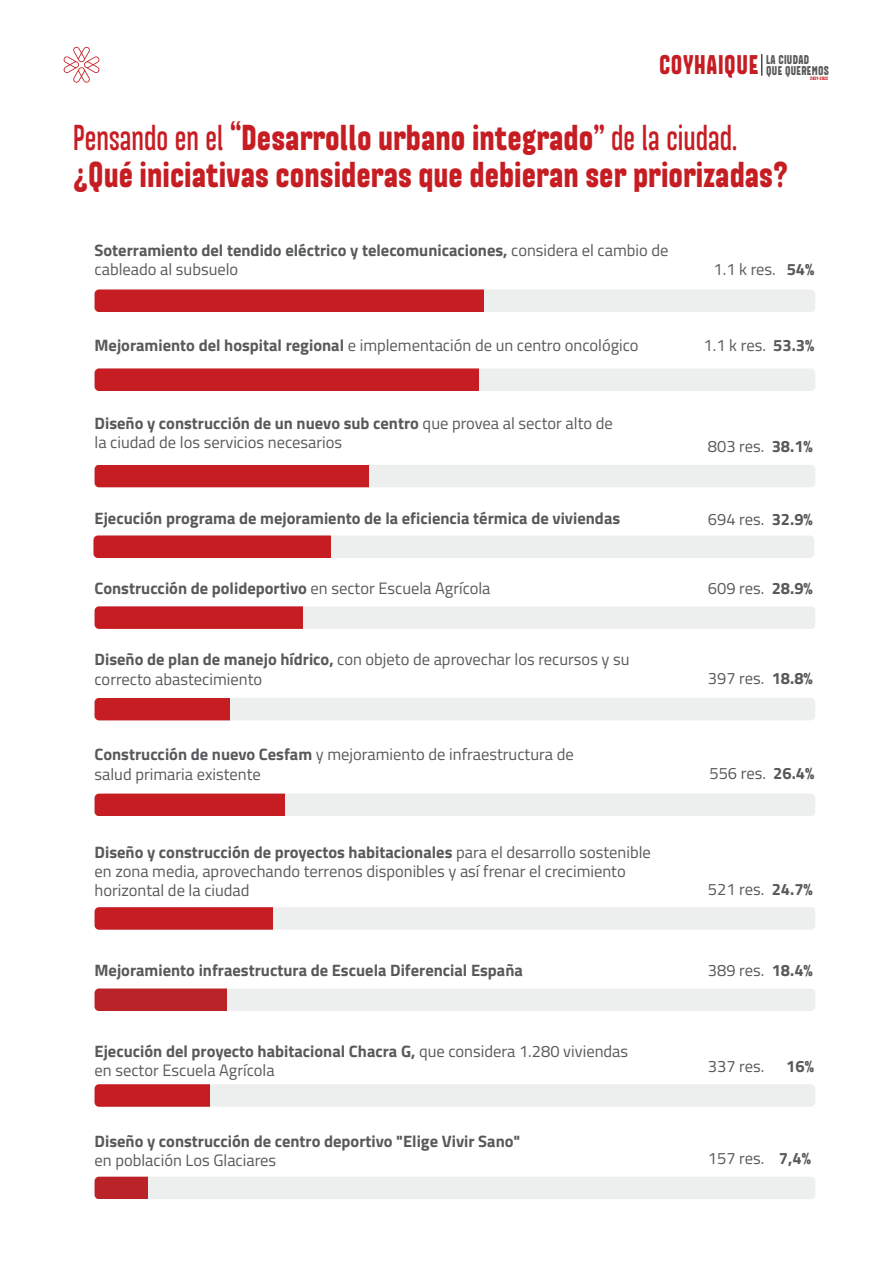
<style>
.page{position:relative;width:893px;height:1263px;background:#fff}
.page>*{position:absolute;margin:0;border:0;box-sizing:border-box;transform-origin:0 0}
.t1{font:36px/37.3px "Mazurquica Pesada";color:#c61d23}
.t2{font:27px "Mazurquica Pesada";letter-spacing:.025em;color:#c61d23}
.t3{font:16.5px/19.2px "Titillium Web";color:#58595b}
.t4{font:700 16.5px/19.2px "Titillium Web";color:#58595b}
.t5{font:12.75px "Mazurquica Pesada";letter-spacing:.025em;color:#58595b}
.t6{font:4.8px "Mazurquica Pesada";letter-spacing:.025em;color:#c61d23}
.s1{font-family:"Mazurquica Media"}
.s2{font-weight:400}
.s3{font-weight:700}
</style>
<div class="page">
<svg style="left:761px;top:54px;width:1px;height:22px"></svg>
<div style="left:230px;top:698px;width:585px;height:22px;background:#edeeee"></div>
<div style="left:95px;top:698px;width:135px;height:22px;background:#c61d23"></div>
<div style="left:484px;top:290px;width:331px;height:22px;background:#edeeee"></div>
<div style="left:95px;top:289px;width:389px;height:23px;background:#c61d23"></div>
<div style="left:479px;top:369px;width:336px;height:22px;background:#edeeee"></div>
<div style="left:95px;top:368px;width:384px;height:23px;background:#c61d23"></div>
<div style="left:369px;top:465px;width:446px;height:22px;background:#edeeee"></div>
<div style="left:95px;top:465px;width:274px;height:22px;background:#c61d23"></div>
<div style="left:331px;top:536px;width:483px;height:22px;background:#edeeee"></div>
<div style="left:93px;top:535px;width:238px;height:23px;background:#c61d23"></div>
<div style="left:303px;top:607px;width:512px;height:22px;background:#edeeee"></div>
<div style="left:95px;top:606px;width:208px;height:23px;background:#c61d23"></div>
<div style="left:285px;top:794px;width:530px;height:22px;background:#edeeee"></div>
<div style="left:95px;top:794px;width:190px;height:22px;background:#c61d23"></div>
<div style="left:273px;top:907px;width:542px;height:23px;background:#edeeee"></div>
<div style="left:95px;top:907px;width:178px;height:23px;background:#c61d23"></div>
<svg style="left:95px;top:988px;width:720px;height:23px;background:#e4cacb"></svg>
<div style="left:210px;top:1084px;width:605px;height:23px;background:#edeeee"></div>
<div style="left:95px;top:1084px;width:115px;height:23px;background:#c61d23"></div>
<svg style="left:95px;top:1177px;width:720px;height:22px;background:#e9dedf"></svg>
<svg style="left:63px;top:47px;width:37px;height:36px"></svg>
<h2 class="t2" style="left:659px;top:51px;width:152px">COYHAIQUE <sup>LA</sup> <sup>CIUDAD</sup></h2>
<p class="t5" style="left:766px;top:64px;width:64px">QUE QUEREMOS</p>
<p class="t6" style="left:810px;top:76px;width:19px">2021-2022</p>
<h1 class="t1" style="left:73px;top:119px;width:716px"><span class="s1">Pensando en el</span> “Desarrollo urbano integrado” <span class="s1">de la ciudad. </span>¿Qué iniciativas consideras que debieran ser priorizadas?</h1>
<p class="t4" style="left:95px;top:240px;width:575px">Soterramiento del tendido eléctrico y telecomunicaciones, <span class="s2">considera el cambio de cableado al subsuelo</span></p>
<p class="t3" style="left:713px;top:259px;width:102px">1.1 k res. <span class="s3">54%</span></p>
<p class="t3" style="left:95px;top:335px;width:546px"><span class="s3">Mejoramiento del hospital regional</span> e implementación de un centro oncológico</p>
<p class="t3" style="left:704px;top:335px;width:112px">1.1 k res. <span class="s3">53.3%</span></p>
<p class="t3" style="left:95px;top:412px;width:520px"><span class="s3">Diseño y construcción de un nuevo sub centro</span> que provea al sector alto de la ciudad de los servicios necesarios</p>
<p class="t3" style="left:708px;top:435px;width:106px">803 res. <span class="s3">38.1%</span></p>
<p class="t4" style="left:95px;top:508px;width:527px">Ejecución programa de mejoramiento de la eficiencia térmica de viviendas</p>
<p class="t3" style="left:708px;top:508px;width:106px">694 res. <span class="s3">32.9%</span></p>
<p class="t4" style="left:95px;top:578px;width:397px">Construcción de polideportivo <span class="s2">en sector Escuela Agrícola</span></p>
<p class="t3" style="left:708px;top:578px;width:106px">609 res. <span class="s3">28.9%</span></p>
<p class="t3" style="left:95px;top:649px;width:537px"><span class="s3">Diseño de plan de manejo hídrico,</span> con objeto de aprovechar los recursos y su correcto abastecimiento</p>
<p class="t3" style="left:95px;top:744px;width:481px"><span class="s3">Construcción de nuevo Cesfam</span> y mejoramiento de infraestructura de salud primaria existente</p>
<p class="t3" style="left:95px;top:841px;width:558px"><span class="s3">Diseño y construcción de proyectos habitacionales</span> para el desarrollo sostenible en zona media, aprovechando terrenos disponibles y así frenar el crecimiento horizontal de la ciudad</p>
<p class="t3" style="left:708px;top:667px;width:106px">397 res. <span class="s3">18.8%</span></p>
<p class="t3" style="left:709px;top:762px;width:106px">556 res. <span class="s3">26.4%</span></p>
<p class="t3" style="left:708px;top:878px;width:106px">521 res. <span class="s3">24.7%</span></p>
<p class="t4" style="left:95px;top:959px;width:430px">Mejoramiento infraestructura de Escuela Diferencial España</p>
<p class="t3" style="left:708px;top:960px;width:106px">389 res. <span class="s3">18.4%</span></p>
<p class="t3" style="left:95px;top:1041px;width:535px"><span class="s3">Ejecución del proyecto habitacional Chacra G,</span> que considera 1.280 viviendas en sector Escuela Agrícola</p>
<p class="t3" style="left:708px;top:1055px;width:58px">337 res.</p>
<p class="t4" style="left:786px;top:1055px;width:29px">16%</p>
<p class="t4" style="left:95px;top:1131px;width:427px">Diseño y construcción de centro deportivo "Elige Vivir Sano"</p>
<p class="t3" style="left:95px;top:1150px;width:183px">en población Los Glaciares</p>
<p class="t3" style="left:708px;top:1148px;width:105px">157 res. <span class="s3">7,4%</span></p>
</div>
